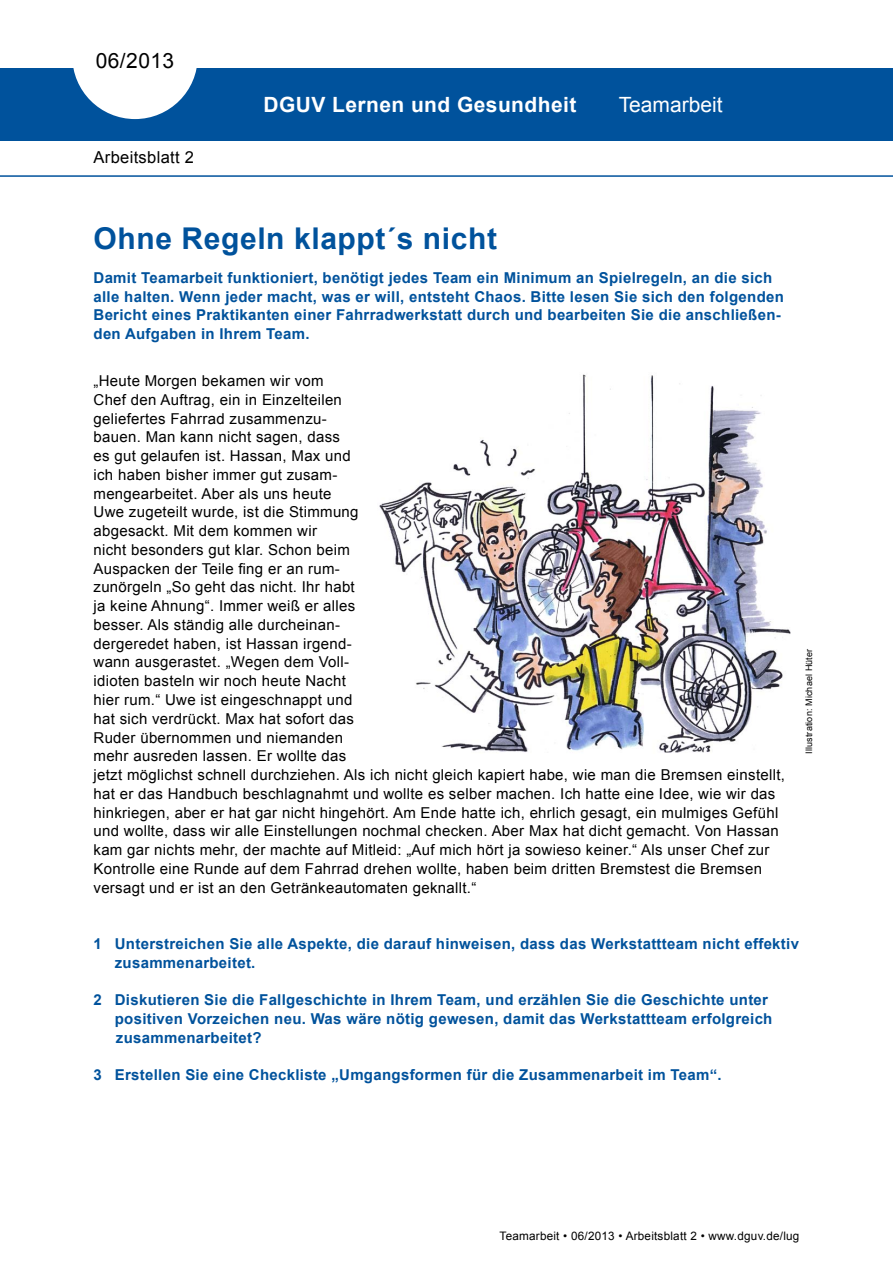
<style>
.page{position:relative;width:893px;height:1263px;background:#fff}
.page>*{position:absolute;margin:0;border:0;box-sizing:border-box;transform-origin:0 0}
.t1{font:700 30px "Arial";letter-spacing:.02em;color:#00529c}
.t2{font:700 21px "Arial";letter-spacing:.02em;color:#fff}
.t3{font:21px "Arial";color:#fff}
.t4{font:21px "Arial";letter-spacing:.02em;color:#000}
.t5{font:16.5px "Arial";letter-spacing:.02em;color:#000}
.t6{font:15px/18.8px "Arial";letter-spacing:.02em;color:#000}
.t7{font:700 15px/18.8px "Arial";letter-spacing:.02em;color:#00529c}
.t8{font:11.7px "Arial";letter-spacing:.02em;color:#000}
.t9{font:9px "Arial";letter-spacing:.015em;color:#000}
</style>
<div class="page">
<div style="left:0;top:68px;width:893px;height:72px;background:#00529c"></div>
<svg style="left:73px;top:68px;width:124px;height:51px"></svg>
<hr style="left:0;top:175px;width:893px;height:2px;background:#00529c">
<img style="left:379px;top:374px;width:412px;height:379px">
<h2 class="t4" style="left:96px;top:47px;width:80px">06/2013</h2>
<p class="t5" style="left:94px;top:146px;width:102px">Arbeitsblatt 2</p>
<h2 class="t2" style="left:264px;top:90px;width:314px">DGUV Lernen und Gesundheit</h2>
<h1 class="t1" style="left:94px;top:218px;width:405px">Ohne Regeln klappt´s nicht</h1>
<h2 class="t3" style="left:619px;top:91px;width:105px">Teamarbeit</h2>
<p class="t7" style="left:94px;top:269px;width:692px">Damit Teamarbeit funktioniert, benötigt jedes Team ein Minimum an Spielregeln, an die sich alle halten. Wenn jeder macht, was er will, entsteht Chaos. Bitte lesen Sie sich den folgenden Bericht eines Praktikanten einer Fahrradwerkstatt durch und bearbeiten Sie die anschließen&shy;den Aufgaben in Ihrem Team.</p>
<p class="t6" style="left:94px;top:372px;width:693px">„Heute Morgen bekamen wir vom<br>Chef den Auftrag, ein in Einzelteilen<br>geliefertes Fahrrad zusammenzu-<br>bauen. Man kann nicht sagen, dass<br>es gut gelaufen ist. Hassan, Max und<br>ich haben bisher immer gut zusam-<br>mengearbeitet. Aber als uns heute<br>Uwe zugeteilt wurde, ist die Stimmung<br>abgesackt. Mit dem kommen wir<br>nicht besonders gut klar. Schon beim<br>Auspacken der Teile fing er an rum-<br>zunörgeln „So geht das nicht. Ihr habt<br>ja keine Ahnung“. Immer weiß er alles<br>besser. Als ständig alle durcheinan-<br>dergeredet haben, ist Hassan irgend-<br>wann ausgerastet. „Wegen dem Voll-<br>idioten basteln wir noch heute Nacht<br>hier rum.“ Uwe ist eingeschnappt und<br>hat sich verdrückt. Max hat sofort das<br>Ruder übernommen und niemanden<br>mehr ausreden lassen. Er wollte das<br>jetzt möglichst schnell durchziehen. Als ich nicht gleich kapiert habe, wie man die Bremsen einstellt, hat er das Handbuch beschlagnahmt und wollte es selber machen. Ich hatte eine Idee, wie wir das hinkriegen, aber er hat gar nicht hingehört. Am Ende hatte ich, ehrlich gesagt, ein mulmiges Gefühl und wollte, dass wir alle Einstellungen nochmal checken. Aber Max hat dicht gemacht. Von Hassan kam gar nichts mehr, der machte auf Mitleid: „Auf mich hört ja sowieso keiner.“ Als unser Chef zur Kontrolle eine Runde auf dem Fahrrad drehen wollte, haben beim dritten Bremstest die Bremsen versagt und er ist an den Getränkeautomaten geknallt.“</p>
<p class="t9" style="left:803px;top:754px;width:107px;rotate:-90deg">Illustration: Michael Hüter</p>
<p class="t7" style="left:115px;top:934px;width:686px;text-indent:-21px">1 Unterstreichen Sie alle Aspekte, die darauf hinweisen, dass das Werkstattteam nicht effektiv zusammenarbeitet.</p>
<p class="t7" style="left:115px;top:991px;width:659px;text-indent:-21px">2 Diskutieren Sie die Fallgeschichte in Ihrem Team, und erzählen Sie die Geschichte unter positiven Vorzeichen neu. Was wäre nötig gewesen, damit das Werkstattteam erfolgreich zusammenarbeitet?</p>
<p class="t7" style="left:94px;top:1066px;width:630px">3 Erstellen Sie eine Checkliste „Umgangsformen für die Zusammenarbeit im Team“.</p>
<p class="t8" style="left:500px;top:1228px;width:301px">Teamarbeit • 06/2013 • Arbeitsblatt 2 • www.dguv.de/lug</p>
</div>
